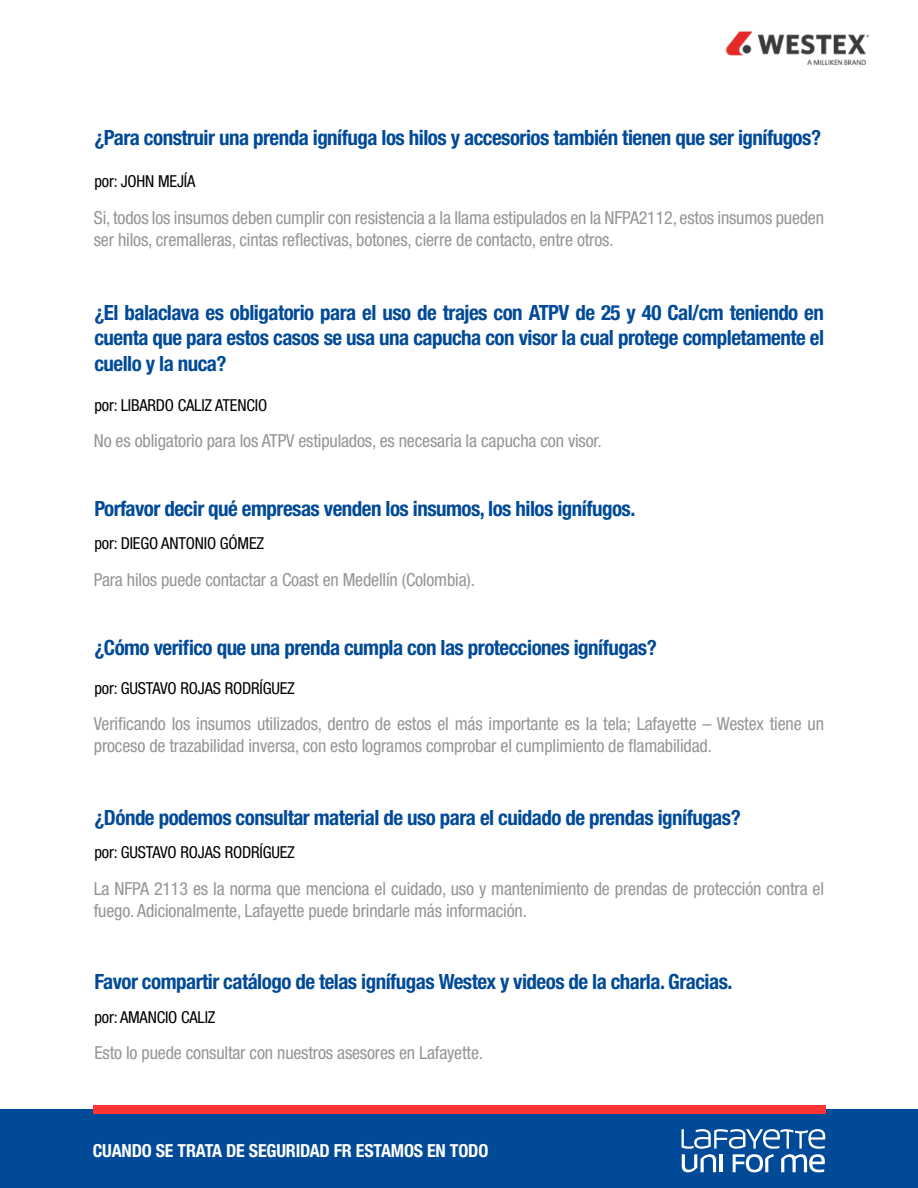
<style>
.page{position:relative;width:918px;height:1188px;background:#fff}
.page>*{position:absolute;margin:0;border:0;box-sizing:border-box;transform-origin:0 0}
.t1{font:700 condensed 21px/25.2px "Helvetica Neue LT Std";letter-spacing:-.025em;color:#004a98;text-align:justify}
.t2{font:condensed 18px/21.6px "Helvetica Neue LT Std";letter-spacing:-.01em;color:#939598}
.t3{font:700 condensed 18px "Helvetica Neue LT Std";letter-spacing:-.01em;color:#fff}
.t4{font:condensed 16.5px "Helvetica Neue LT Std";letter-spacing:-.01em;color:#000}
</style>
<div class="page">
<div style="left:0;top:1109px;width:918px;height:79px;background:#004a98"></div>
<div style="left:93px;top:1105px;width:732px;height:9px;background:#f33"></div>
<svg style="left:682px;top:1129px;width:144px;height:43px"></svg>
<img style="left:725px;top:31px;width:145px;height:35px">
<p class="t1" style="left:94px;top:124px;width:728px">¿Para construir una prenda ignífuga los hilos y accesorios también tienen que ser ignífugos?</p>
<p class="t4" style="left:94px;top:172px;width:102px">por: JOHN MEJÍA</p>
<p class="t2" style="left:94px;top:207px;width:732px">Si, todos los insumos deben cumplir con resistencia a la llama estipulados en la NFPA2112, estos insumos pueden ser hilos, cremalleras, cintas reflectivas, botones, cierre de contacto, entre otros.</p>
<p class="t1" style="left:94px;top:300px;width:731px">¿El balaclava es obligatorio para el uso de trajes con ATPV de 25 y 40 Cal/cm teniendo en cuenta que para estos casos se usa una capucha con visor la cual protege completamente el cuello y la nuca?</p>
<p class="t4" style="left:94px;top:396px;width:174px">por: LIBARDO CALIZ ATENCIO</p>
<p class="t2" style="left:94px;top:430px;width:509px">No es obligatorio para los ATPV estipulados, es necesaria la capucha con visor.</p>
<p class="t1" style="left:94px;top:495px;width:543px">Porfavor decir qué empresas venden los insumos, los hilos ignífugos.</p>
<p class="t4" style="left:94px;top:533px;width:171px">por: DIEGO ANTONIO GÓMEZ</p>
<p class="t2" style="left:94px;top:569px;width:383px">Para hilos puede contactar a Coast en Medellín (Colombia).</p>
<p class="t1" style="left:94px;top:634px;width:564px">¿Cómo verifico que una prenda cumpla con las protecciones ignífugas?</p>
<p class="t4" style="left:94px;top:679px;width:202px">por: GUSTAVO ROJAS RODRÍGUEZ</p>
<p class="t2" style="left:94px;top:713px;width:732px">Verificando los insumos utilizados, dentro de estos el más importante es la tela; Lafayette – Westex tiene un proceso de trazabilidad inversa, con esto logramos comprobar el cumplimiento de flamabilidad.</p>
<p class="t1" style="left:94px;top:805px;width:648px">¿Dónde podemos consultar material de uso para el cuidado de prendas ignífugas?</p>
<p class="t4" style="left:94px;top:843px;width:202px">por: GUSTAVO ROJAS RODRÍGUEZ</p>
<p class="t2" style="left:94px;top:878px;width:732px">La NFPA 2113 es la norma que menciona el cuidado, uso y mantenimiento de prendas de protección contra el fuego. Adicionalmente, Lafayette puede brindarle más información.</p>
<p class="t1" style="left:94px;top:969px;width:640px">Favor compartir catálogo de telas ignífugas Westex y videos de la charla. Gracias.</p>
<p class="t4" style="left:94px;top:1008px;width:123px">por: AMANCIO CALIZ</p>
<p class="t2" style="left:94px;top:1042px;width:390px">Esto lo puede consultar con nuestros asesores en Lafayette.</p>
<p class="t3" style="left:93px;top:1140px;width:397px">CUANDO SE TRATA DE SEGURIDAD FR ESTAMOS EN TODO</p>
</div>
